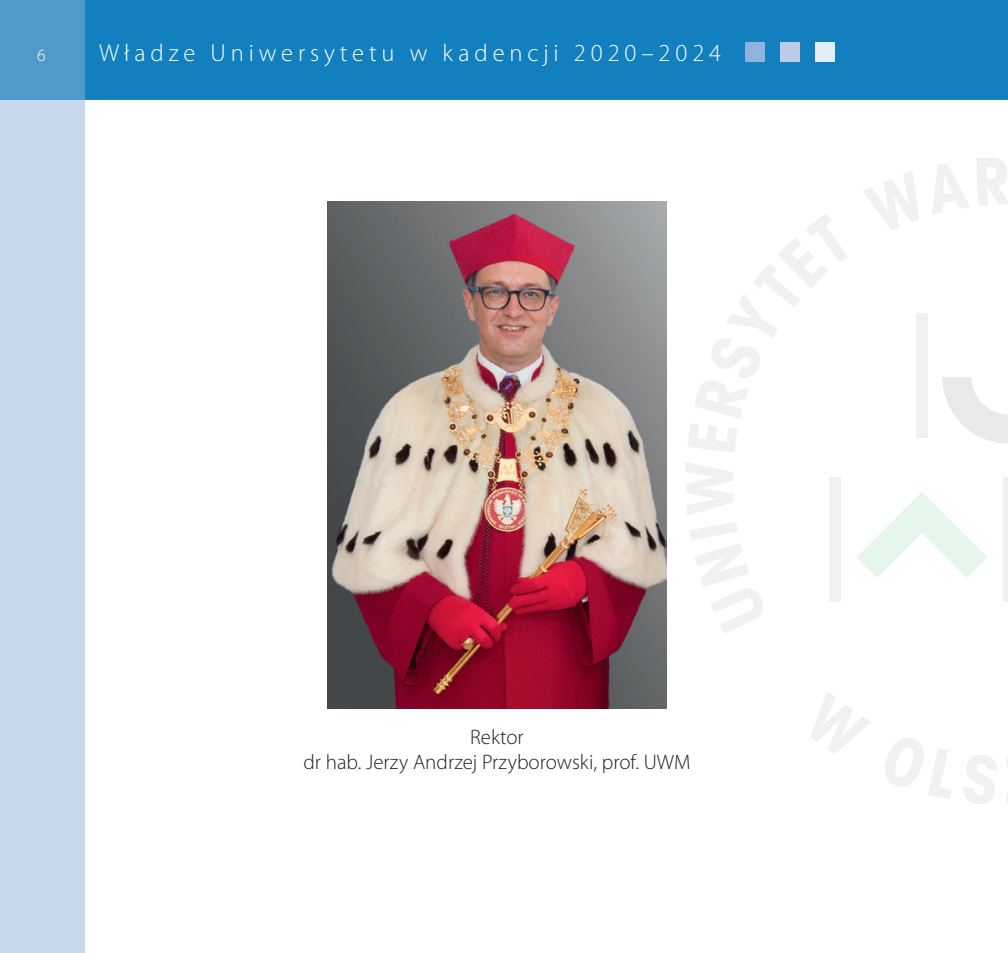
<style>
.page{position:relative;width:1008px;height:953px;background:#fff}
.page>*{position:absolute;margin:0;border:0;box-sizing:border-box;transform-origin:0 0}
.Tytuł_-_Pagina{font:300 24.5px "Myriad Pro";letter-spacing:.2em;color:#fff}
.Śródtytuł{font:300 21px/24.5px "Myriad Pro";color:#231f20;text-align:center}
.t1{font:300 17.5px "Myriad Pro";color:#fff}
</style>
<div class="page">
<svg style="left:690px;top:522px;width:73px;height:111px"></svg>
<svg style="left:685px;top:462px;width:48px;height:53px"></svg>
<svg style="left:977px;top:158px;width:30px;height:47px"></svg>
<svg style="left:932px;top:163px;width:37px;height:51px"></svg>
<svg style="left:863px;top:171px;width:55px;height:59px"></svg>
<svg style="left:688px;top:214px;width:159px;height:238px"></svg>
<svg style="left:963px;top:755px;width:33px;height:49px"></svg>
<svg style="left:885px;top:738px;width:66px;height:61px"></svg>
<svg style="left:810px;top:692px;width:61px;height:62px"></svg>
<svg style="left:857px;top:492px;width:130px;height:86px"></svg>
<svg style="left:942px;top:377px;width:65px;height:66px"></svg>
<div style="left:915px;top:314px;width:12px;height:124px;background:#f0f1f1"></div>
<div style="left:828px;top:477px;width:12px;height:125px;background:#f0f1f1"></div>
<div style="left:1002px;top:477px;width:5px;height:125px;background:#f0f1f1"></div>
<div style="left:0;top:0;width:1007px;height:99px;background:#127fbe"></div>
<div style="left:744px;top:42px;width:20px;height:20px;background:#91b2da"></div>
<div style="left:779px;top:42px;width:20px;height:20px;background:#bacce6"></div>
<div style="left:814px;top:42px;width:20px;height:20px;background:#e7edf6"></div>
<svg style="left:0;top:0;width:84px;height:952px;background:#bbd1e8"></svg>
<img style="left:327px;top:202px;width:339px;height:506px">
<p class="t1" style="left:37px;top:45px;width:10px">6</p>
<p class="Tytuł_-_Pagina" style="left:99px;top:38px;width:623px">Władze Uniwersytetu w kadencji 2020–2024</p>
<p class="Śródtytuł" style="left:303px;top:724px;width:388px">Rektor<br>dr hab. Jerzy Andrzej Przyborowski, prof. UWM</p>
</div>
